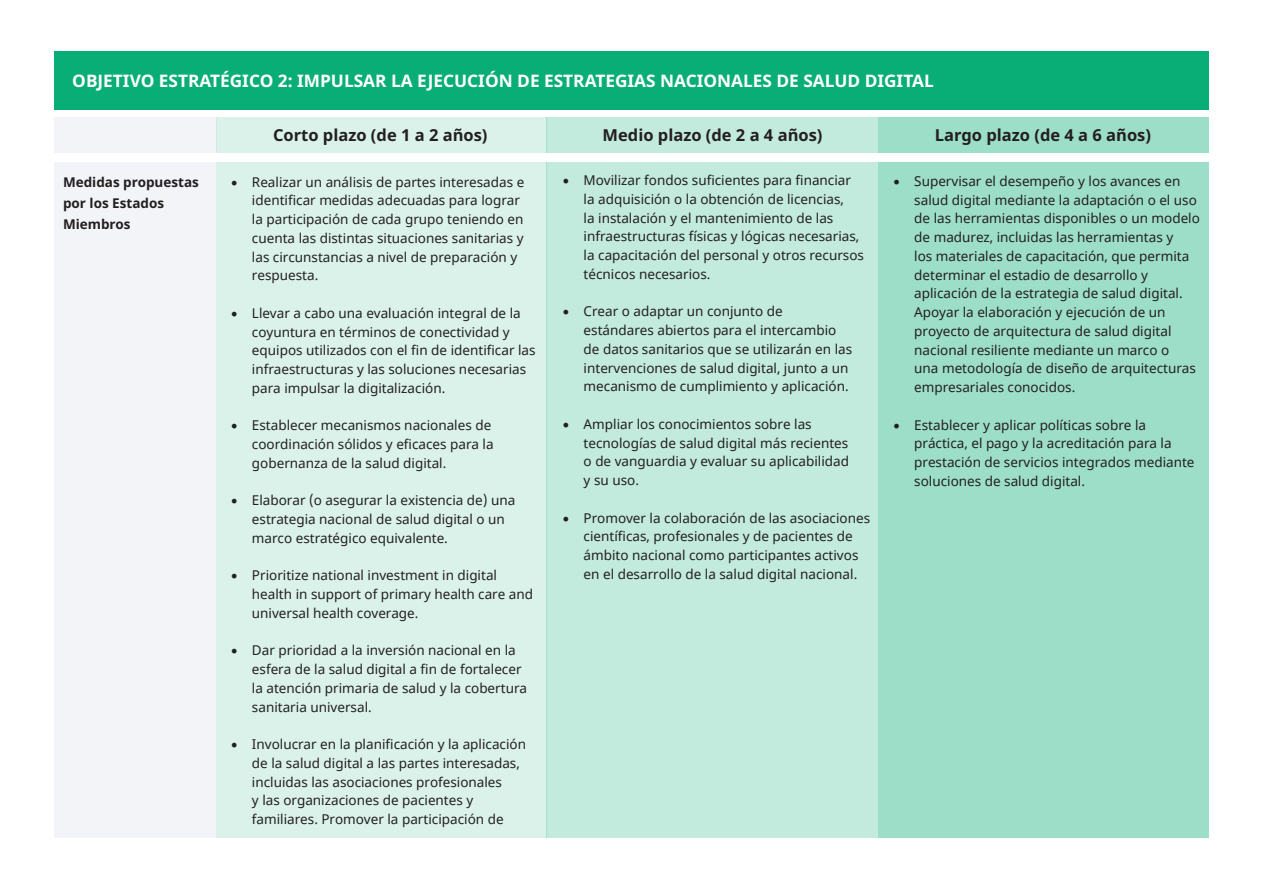
<style>
.page{position:relative;width:1263px;height:893px;background:#fff}
.page>*{position:absolute;margin:0;border:0;box-sizing:border-box;transform-origin:0 0}
.t1{font:700 17.25px "Noto Sans";color:#fff}
.t2{font:700 16.5px "Noto Sans";color:#231f20}
.t3{font:13.5px/18.8px "Noto Sans";color:#231f20}
.t4{font:700 13.5px/21px "Noto Sans";color:#231f20}
.s1{font-family:"Minion Pro";font-size:18px}
</style>
<div class="page">
<div style="left:216px;top:162px;width:330px;height:675px;background:#daf2ea"></div>
<div style="left:546px;top:162px;width:332px;height:675px;background:#c2eadd"></div>
<div style="left:878px;top:162px;width:331px;height:675px;background:#9ddec8"></div>
<div style="left:54px;top:162px;width:162px;height:675px;background:#f2f4f7"></div>
<div style="left:54px;top:117px;width:162px;height:35px;background:#f2f4f7"></div>
<div style="left:546px;top:117px;width:332px;height:35px;background:#c2eadd"></div>
<div style="left:216px;top:117px;width:330px;height:35px;background:#daf2ea"></div>
<div style="left:878px;top:117px;width:331px;height:35px;background:#9ddec8"></div>
<div style="left:54px;top:52px;width:1155px;height:58px;background:#09ae76"></div>
<p class="t1" style="left:72px;top:69px;width:863px">OBJETIVO ESTRATÉGICO 2: IMPULSAR LA EJECUCIÓN DE ESTRATEGIAS NACIONALES DE SALUD DIGITAL</p>
<p class="t4" style="left:63px;top:172px;width:137px">Medidas propuestas por los Estados<br>Miembros</p>
<p class="t2" style="left:273px;top:124px;width:216px">Corto plazo (de 1 a 2 años)</p>
<p class="t2" style="left:603px;top:124px;width:221px">Medio plazo (de 2 a 4 años)</p>
<p class="t2" style="left:935px;top:124px;width:218px">Largo plazo (de 4 a 6 años)</p>
<p class="t3" style="left:252px;top:173px;width:274px;text-indent:-21px"><span class="s1">•</span> Realizar un análisis de partes interesadas e identificar medidas adecuadas para lograr la participación de cada grupo teniendo en cuenta las distintas situaciones sanitarias y las circunstancias a nivel de preparación y respuesta.</p>
<p class="t3" style="left:252px;top:304px;width:285px;text-indent:-21px"><span class="s1">•</span> Llevar a cabo una evaluación integral de la coyuntura en términos de conectividad y equipos utilizados con el fin de identificar las infraestructuras y las soluciones necesarias para impulsar la digitalización.</p>
<p class="t3" style="left:252px;top:417px;width:243px;text-indent:-21px"><span class="s1">•</span> Establecer mecanismos nacionales de coordinación sólidos y eficaces para la gobernanza de la salud digital.</p>
<p class="t3" style="left:252px;top:492px;width:265px;text-indent:-21px"><span class="s1">•</span> Elaborar (o asegurar la existencia de) una estrategia nacional de salud digital o un marco estratégico equivalente.</p>
<p class="t3" style="left:252px;top:567px;width:283px;text-indent:-21px"><span class="s1">•</span> Prioritize national investment in digital health in support of primary health care and universal health coverage.</p>
<p class="t3" style="left:252px;top:642px;width:277px;text-indent:-21px"><span class="s1">•</span> Dar prioridad a la inversión nacional en la esfera de la salud digital a fin de fortalecer la atención primaria de salud y la cobertura sanitaria universal.</p>
<p class="t3" style="left:252px;top:735px;width:276px;text-indent:-21px"><span class="s1">•</span> Involucrar en la planificación y la aplicación de la salud digital a las partes interesadas, incluidas las asociaciones profesionales<br>y las organizaciones de pacientes y familiares. Promover la participación de</p>
<p class="t3" style="left:584px;top:171px;width:282px;text-indent:-21px"><span class="s1">•</span> Movilizar fondos suficientes para financiar la adquisición o la obtención de licencias,<br>la instalación y el mantenimiento de las infraestructuras físicas y lógicas necesarias, la capacitación del personal y otros recursos técnicos necesarios.</p>
<p class="t3" style="left:584px;top:303px;width:270px;text-indent:-21px"><span class="s1">•</span> Crear o adaptar un conjunto de estándares abiertos para el intercambio de datos sanitarios que se utilizarán en las intervenciones de salud digital, junto a un mecanismo de cumplimiento y aplicación.</p>
<p class="t3" style="left:584px;top:415px;width:267px;text-indent:-21px"><span class="s1">•</span> Ampliar los conocimientos sobre las tecnologías de salud digital más recientes o de vanguardia y evaluar su aplicabilidad y su uso.</p>
<p class="t3" style="left:584px;top:509px;width:288px;text-indent:-21px"><span class="s1">•</span> Promover la colaboración de las asociaciones científicas, profesionales y de pacientes de ámbito nacional como participantes activos en el desarrollo de la salud digital nacional.</p>
<p class="t3" style="left:914px;top:172px;width:287px;text-indent:-21px"><span class="s1">•</span> Supervisar el desempeño y los avances en salud digital mediante la adaptación o el uso de las herramientas disponibles o un modelo de madurez, incluidas las herramientas y<br>los materiales de capacitación, que permita determinar el estadio de desarrollo y aplicación de la estrategia de salud digital.<br>Apoyar la elaboración y ejecución de un proyecto de arquitectura de salud digital nacional resiliente mediante un marco o<br>una metodología de diseño de arquitecturas empresariales conocidos.</p>
<p class="t3" style="left:914px;top:416px;width:282px;text-indent:-21px"><span class="s1">•</span> Establecer y aplicar políticas sobre la práctica, el pago y la acreditación para la prestación de servicios integrados mediante soluciones de salud digital.</p>
</div>
